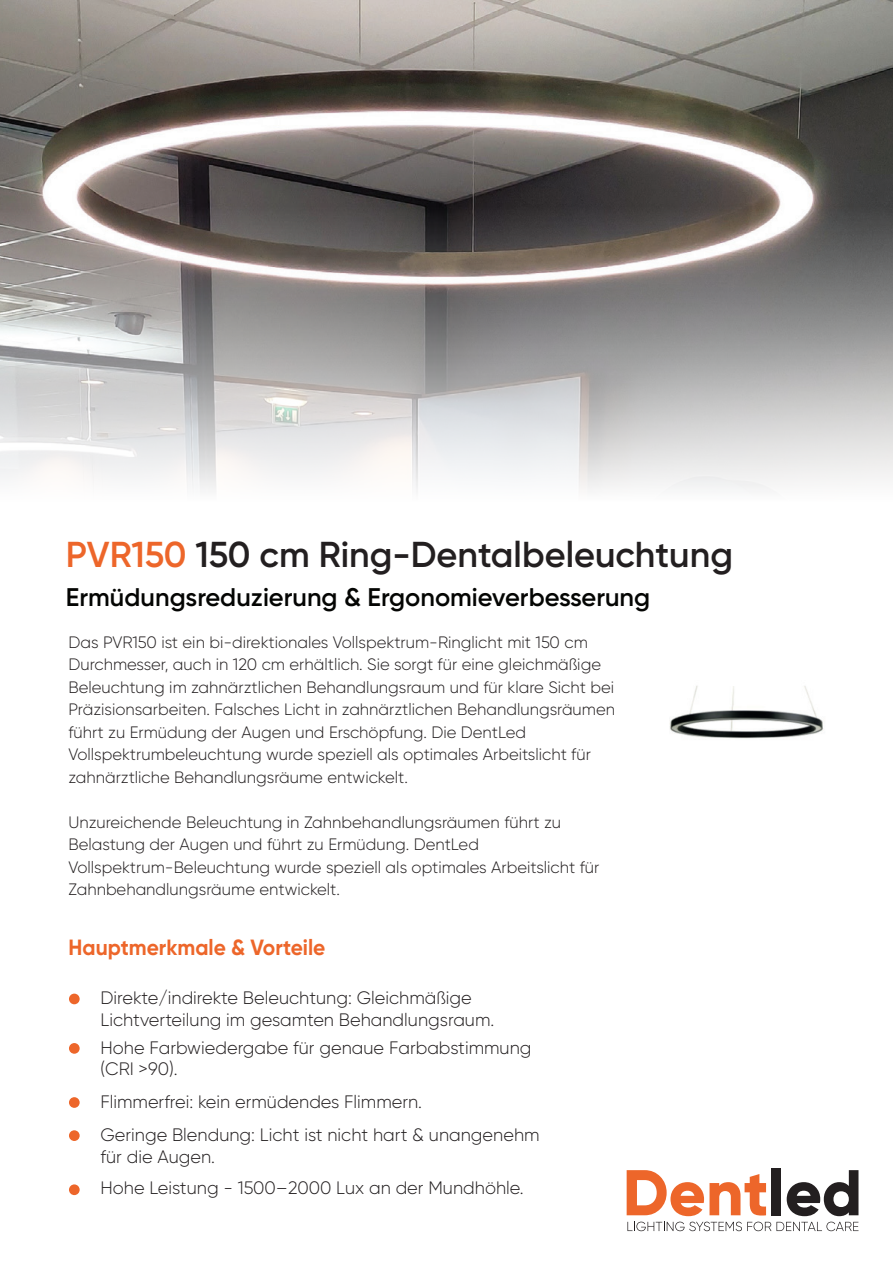
<style>
.page{position:relative;width:893px;height:1263px;background:#fff}
.page>*{position:absolute;margin:0;border:0;box-sizing:border-box;transform-origin:0 0}
.t1{font:600 36px "Gilroy";color:#231f20}
.t2{font:600 25.5px "Gilroy";color:#040503}
.t3{font:700 22.05px "Gilroy";color:#ed662a;scale:.95 1}
.t4{font:300 18px/21.6px "Gilroy";color:#231f20}
.t5{font:300 16.5px/22.5px "Gilroy";color:#231f20}
.s1{color:#ed662a}
</style>
<div class="page">
<img style="left:0;top:0;width:893px;height:207px">
<svg style="left:627px;top:1170px;width:139px;height:46px"></svg>
<div style="left:771px;top:1168px;width:10px;height:47px;background:#231f20"></div>
<svg style="left:787px;top:1170px;width:71px;height:46px"></svg>
<svg style="left:627px;top:1222px;width:231px;height:9px"></svg>
<svg style="left:0;top:207px;width:893px;height:283px"></svg>
<img style="left:669px;top:686px;width:155px;height:53px">
<div style="left:69px;top:1043px;width:11px;height:11px;background:#ed662a;border-radius:50%"></div>
<div style="left:69px;top:994px;width:11px;height:10px;background:#ed662a;border-radius:50%"></div>
<div style="left:69px;top:1097px;width:11px;height:11px;background:#ed662a;border-radius:50%"></div>
<div style="left:69px;top:1130px;width:11px;height:11px;background:#ed662a;border-radius:50%"></div>
<div style="left:69px;top:1184px;width:11px;height:11px;background:#ed662a;border-radius:50%"></div>
<h1 class="t1" style="left:66px;top:532px;width:669px"><span class="s1">PVR150</span> 150 cm Ring-Dentalbeleuchtung</h1>
<h2 class="t2" style="left:66px;top:582px;width:586px">Ermüdungsreduzierung &amp; Ergonomieverbesserung</h2>
<p class="t5" style="left:68px;top:630px;width:548px">Das PVR150 ist ein bi-direktionales Vollspektrum-Ringlicht mit 150 cm Durchmesser, auch in 120 cm erhältlich. Sie sorgt für eine gleichmäßige Beleuchtung im zahnärztlichen Behandlungsraum und für klare Sicht bei Präzisionsarbeiten. Falsches Licht in zahnärztlichen Behandlungsräumen führt zu Ermüdung der Augen und Erschöpfung. Die DentLed Vollspektrumbeleuchtung wurde speziell als optimales Arbeitslicht für zahnärztliche Behandlungsräume entwickelt.</p>
<p class="t5" style="left:68px;top:810px;width:532px">Unzureichende Beleuchtung in Zahnbehandlungsräumen führt zu Belastung der Augen und führt zu Ermüdung. DentLed Vollspektrum-Beleuchtung wurde speziell als optimales Arbeitslicht für Zahnbehandlungsräume entwickelt.</p>
<h3 class="t3" style="left:69px;top:933px;width:272px">Hauptmerkmale &amp; Vorteile</h3>
<p class="t4" style="left:100px;top:987px;width:395px">Direkte/indirekte Beleuchtung: Gleichmäßige<br>Lichtverteilung im gesamten Behandlungsraum.</p>
<p class="t4" style="left:100px;top:1036px;width:433px">Hohe Farbwiedergabe für genaue Farbabstimmung (CRI &gt;90).</p>
<p class="t4" style="left:100px;top:1085px;width:441px;line-height:33.2px">Flimmerfrei: kein ermüdendes Flimmern.<br>Geringe Blendung: Licht ist nicht hart &amp; unangenehm</p>
<p class="t4" style="left:100px;top:1140px;width:425px;line-height:31px">für die Augen.<br>Hohe Leistung - 1500–2000 Lux an der Mundhöhle.</p>
</div>
